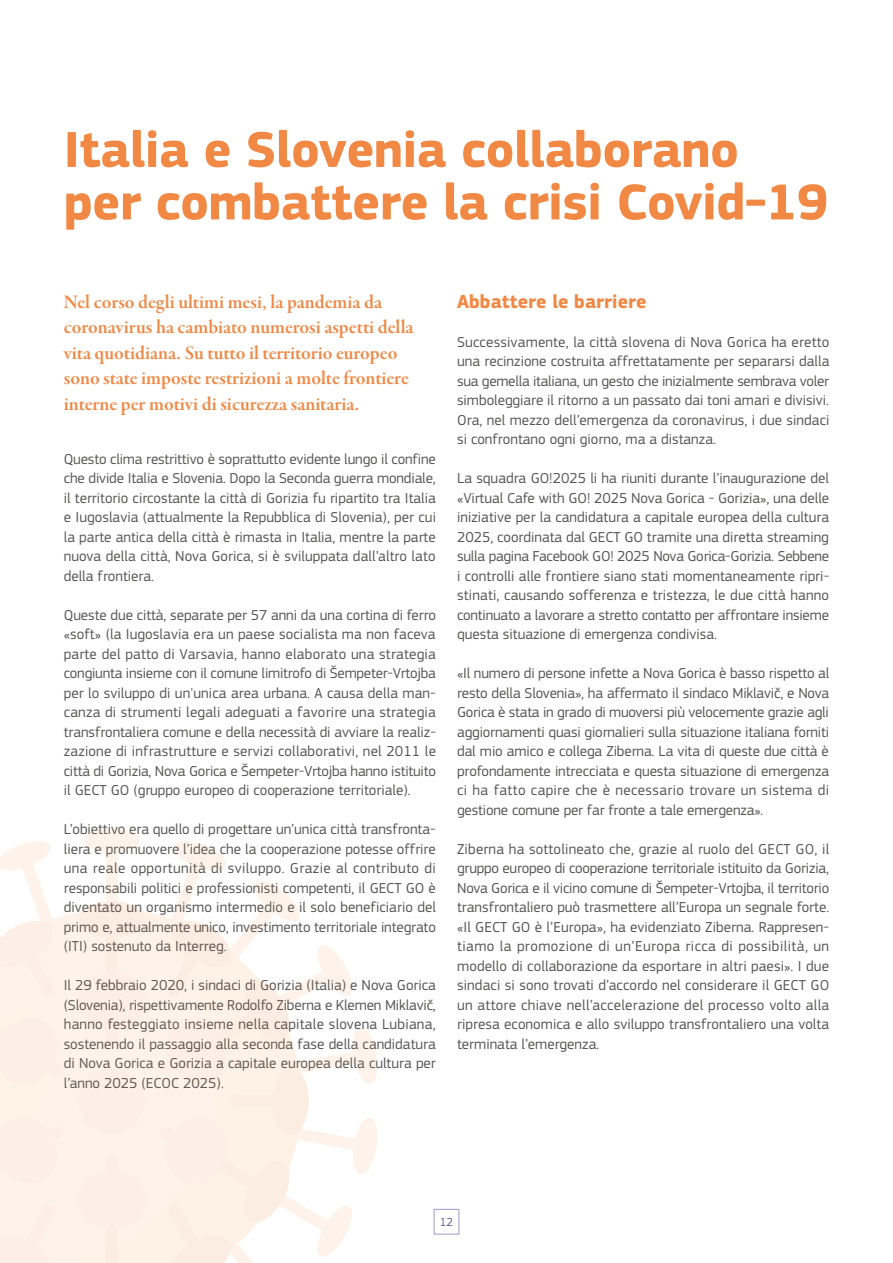
<style>
.page{position:relative;width:893px;height:1263px;background:#fff}
.page>*{position:absolute;margin:0;border:0;box-sizing:border-box;transform-origin:0 0}
.t1{font:700 52.5px/52.5px "EC Square Sans Pro";letter-spacing:-.01em;color:#f18844}
.t2{font:19.5px/25.5px "Garamond Premr Pro Smbd Subh";color:#f18844}
.t3{font:700 19.5px "EC Square Sans Pro";color:#f18844}
.t4{font:15px/19.5px "EC Square Sans Pro";color:#575756;text-align:justify}
.t5{font:12px "EC Square Sans Pro";color:#6859a2}
</style>
<div class="page">
<div style="left:434px;top:1209px;width:25px;height:25px;border:1px solid #a298ca"></div>
<div style="left:17px;top:911px;width:257px;height:352px;background:#fdf3eb"></div>
<div style="left:106px;top:840px;width:11px;height:69px;background:#fdf3eb"></div>
<div style="left:84px;top:829px;width:56px;height:23px;background:#fdf3eb;border-radius:50%"></div>
<div style="left:273px;top:1067px;width:36px;height:67px;background:#fcede3;border-radius:50%"></div>
<div style="left:79px;top:901px;width:66px;height:37px;background:#fcede3;border-radius:50%"></div>
<div style="left:106px;top:914px;width:11px;height:66px;background:#fcede3;border-radius:6px"></div>
<svg style="left:0;top:841px;width:56px;height:156px"></svg>
<div style="left:0;top:1204px;width:56px;height:59px;background:#fdf3eb"></div>
<svg style="left:106px;top:1229px;width:11px;height:34px"></svg>
<div style="left:231px;top:1095px;width:65px;height:11px;background:#fcede3;border-radius:6px"></div>
<div style="left:79px;top:1067px;width:66px;height:67px;background:#fdefe6;border-radius:50%"></div>
<div style="left:78px;top:972px;width:68px;height:59px;background:#fdefe6;border-radius:50%"></div>
<div style="left:106px;top:996px;width:11px;height:48px;background:#fdefe6;border-radius:6px"></div>
<div style="left:0;top:1003px;width:65px;height:194px;background:#fdf0e6"></div>
<div style="left:78px;top:1171px;width:68px;height:58px;background:#fdefe6;border-radius:50%"></div>
<div style="left:106px;top:1158px;width:11px;height:48px;background:#fdefe6;border-radius:6px"></div>
<svg style="left:159px;top:1112px;width:219px;height:151px"></svg>
<svg style="left:159px;top:841px;width:219px;height:248px"></svg>
<h1 class="t1" style="left:64px;top:125px;width:766px">Italia e Slovenia collaborano per combattere la crisi Covid-19</h1>
<h2 class="t2" style="left:64px;top:289px;width:351px">Nel corso degli ultimi mesi, la pandemia da coronavirus ha cambiato numerosi aspetti della vita quotidiana. Su tutto il territorio europeo sono state imposte restrizioni a molte frontiere interne per motivi di sicurezza sanitaria.</h2>
<p class="t4" style="left:64px;top:449px;width:374px">Questo clima restrittivo è soprattutto evidente lungo il confine che divide Italia e Slovenia. Dopo la Seconda guerra mondiale, il territorio circostante la città di Gorizia fu ripartito tra Italia e Iugoslavia (attualmente la Repubblica di Slovenia), per cui la parte antica della città è rimasta in Italia, mentre la parte nuova della città, Nova Gorica, si è sviluppata dall’altro lato della frontiera.</p>
<p class="t4" style="left:64px;top:605px;width:374px">Queste due città, separate per 57 anni da una cortina di ferro «soft» (la Iugoslavia era un paese socialista ma non faceva parte del patto di Varsavia, hanno elaborato una strategia congiunta insieme con il comune limitrofo di Šempeter-Vrtojba per lo sviluppo di un'unica area urbana. A causa della man&shy;canza di strumenti legali adeguati a favorire una strategia transfrontaliera comune e della necessità di avviare la realiz&shy;zazione di infrastrutture e servizi collaborativi, nel 2011 le città di Gorizia, Nova Gorica e Šempeter-Vrtojba hanno istituito il GECT GO (gruppo europeo di cooperazione territoriale).</p>
<p class="t4" style="left:64px;top:819px;width:374px">L’obiettivo era quello di progettare un’unica città transfronta&shy;liera e promuovere l’idea che la cooperazione potesse offrire una reale opportunità di sviluppo. Grazie al contributo di responsabili politici e professionisti competenti, il GECT GO è diventato un organismo intermedio e il solo beneficiario del primo e, attualmente unico, investimento territoriale integrato (ITI) sostenuto da Interreg.</p>
<p class="t4" style="left:64px;top:975px;width:374px">Il 29 febbraio 2020, i sindaci di Gorizia (Italia) e Nova Gorica (Slovenia), rispettivamente Rodolfo Ziberna e Klemen Miklavič, hanno festeggiato insieme nella capitale slovena Lubiana, sostenendo il passaggio alla seconda fase della candidatura di Nova Gorica e Gorizia a capitale europea della cultura per l’anno 2025 (ECOC 2025).</p>
<h2 class="t3" style="left:457px;top:289px;width:191px">Abbattere le barriere</h2>
<p class="t4" style="left:457px;top:332px;width:374px">Successivamente, la città slovena di Nova Gorica ha eretto una recinzione costruita affrettatamente per separarsi dalla sua gemella italiana, un gesto che inizialmente sembrava voler simboleggiare il ritorno a un passato dai toni amari e divisivi.<br>Ora, nel mezzo dell’emergenza da coronavirus, i due sindaci si confrontano ogni giorno, ma a distanza.</p>
<p class="t4" style="left:457px;top:468px;width:374px">La squadra GO!2025 li ha riuniti durante l’inaugurazione del «Virtual Cafe with GO! 2025 Nova Gorica - Gorizia», una delle iniziative per la candidatura a capitale europea della cultura 2025, coordinata dal GECT GO tramite una diretta streaming sulla pagina Facebook GO! 2025 Nova Gorica-Gorizia. Sebbene i controlli alle frontiere siano stati momentaneamente ripri&shy;stinati, causando sofferenza e tristezza, le due città hanno continuato a lavorare a stretto contatto per affrontare insieme questa situazione di emergenza condivisa.</p>
<p class="t4" style="left:457px;top:663px;width:374px">«Il numero di persone infette a Nova Gorica è basso rispetto al resto della Slovenia», ha affermato il sindaco Miklavič, e Nova Gorica è stata in grado di muoversi più velocemente grazie agli aggiornamenti quasi giornalieri sulla situazione italiana forniti dal mio amico e collega Ziberna. La vita di queste due città è profondamente intrecciata e questa situazione di emergenza ci ha fatto capire che è necessario trovare un sistema di gestione comune per far fronte a tale emergenza».</p>
<p class="t4" style="left:457px;top:839px;width:374px">Ziberna ha sottolineato che, grazie al ruolo del GECT GO, il gruppo europeo di cooperazione territoriale istituito da Gorizia, Nova Gorica e il vicino comune di Šempeter-Vrtojba, il territorio transfrontaliero può trasmettere all’Europa un segnale forte. «Il GECT GO è l’Europa», ha evidenziato Ziberna. Rappresen&shy;tiamo la promozione di un’Europa ricca di possibilità, un modello di collaborazione da esportare in altri paesi». I due sindaci si sono trovati d’accordo nel considerare il GECT GO un attore chiave nell’accelerazione del processo volto alla ripresa economica e allo sviluppo transfrontaliero una volta terminata l’emergenza.</p>
<p class="t5" style="left:440px;top:1215px;width:15px">12</p>
</div>
